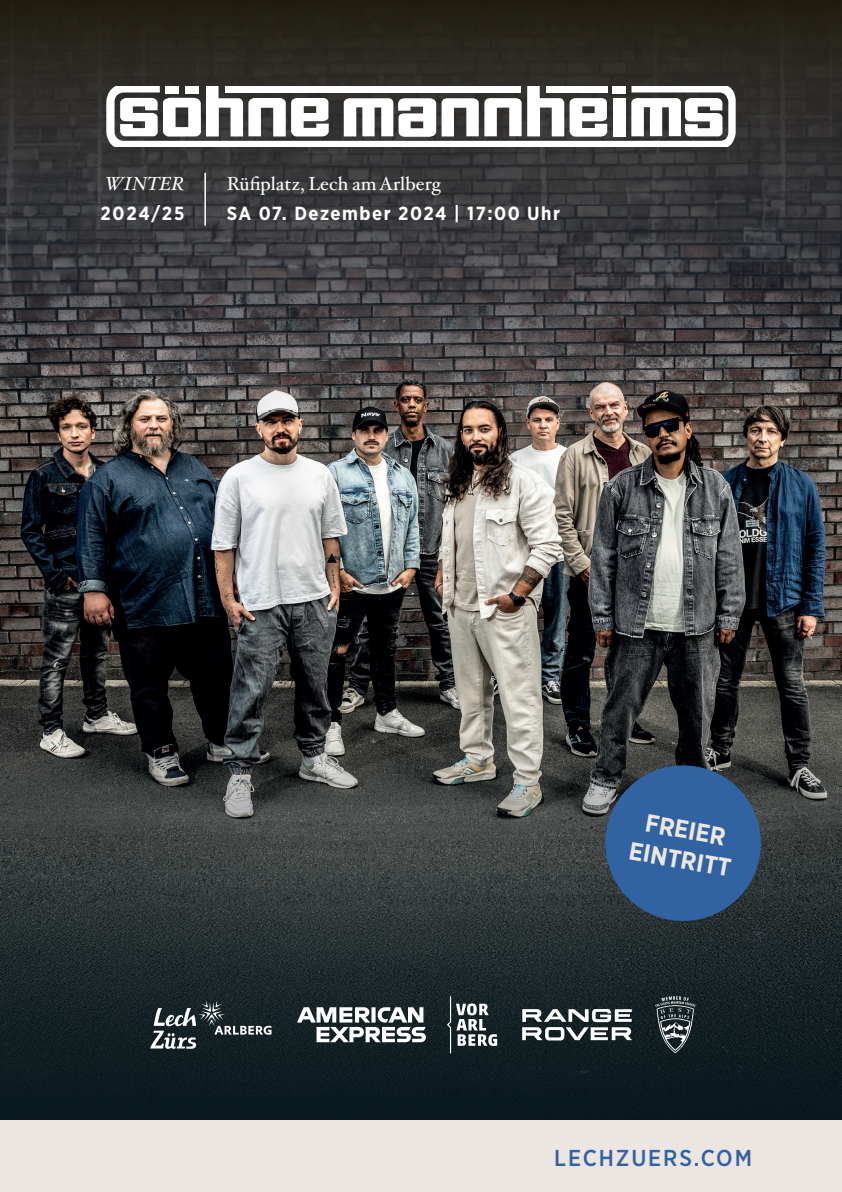
<style>
.page{position:relative;width:842px;height:1192px;background:#fff}
.page>*{position:absolute;margin:0;border:0;box-sizing:border-box;transform-origin:0 0}
.t1{font:700 25px/30px "Gotham Narrow";color:#ece7e1;text-align:center}
.t2{font:500 23px "Gotham Narrow";letter-spacing:.08em;color:#3162a1}
.t3{font:700 19px "Gotham Narrow";letter-spacing:.08em;color:#fff}
.t4{font:19px "Hoefler Text Pro";color:#fff}
.t5{font:italic 19px "Hoefler Text Pro";color:#fff}
</style>
<div class="page">
<img style="left:0;top:0;width:842px;height:1120px">
<div style="left:0;top:1120px;width:842px;height:72px;background:#ece6e2"></div>
<hr style="left:204px;top:173px;width:2px;height:53px;background:#fff">
<svg style="left:150px;top:1000px;width:121px;height:50px;background:#3b4649"></svg>
<svg style="left:297px;top:1007px;width:129px;height:35px"></svg>
<svg style="left:655px;top:996px;width:40px;height:57px;background:#454f52"></svg>
<svg style="left:522px;top:1009px;width:110px;height:31px"></svg>
<svg style="left:447px;top:996px;width:50px;height:57px"></svg>
<svg style="left:599px;top:759px;width:168px;height:168px;background:#32557f"></svg>
<svg style="left:106px;top:86px;width:630px;height:60px"></svg>
<div style="left:225px;top:86px;width:296px;height:6px;background:#fff"></div>
<div style="left:546px;top:86px;width:61px;height:6px;background:#fff"></div>
<p class="t5" style="left:105px;top:173px;width:81px">WINTER</p>
<p class="t3" style="left:100px;top:201px;width:86px">2024/25</p>
<p class="t4" style="left:227px;top:170px;width:215px">Rüfiplatz, Lech am Arlberg</p>
<p class="t3" style="left:227px;top:201px;width:335px">SA 07. Dezember 2024 | 17:00 Uhr</p>
<h1 class="t1" style="left:637px;top:806px;width:105px;rotate:10deg">FREIER<br>EINTRITT</h1>
<p class="t2" style="left:554px;top:1144px;width:199px">LECHZUERS.COM</p>
</div>
